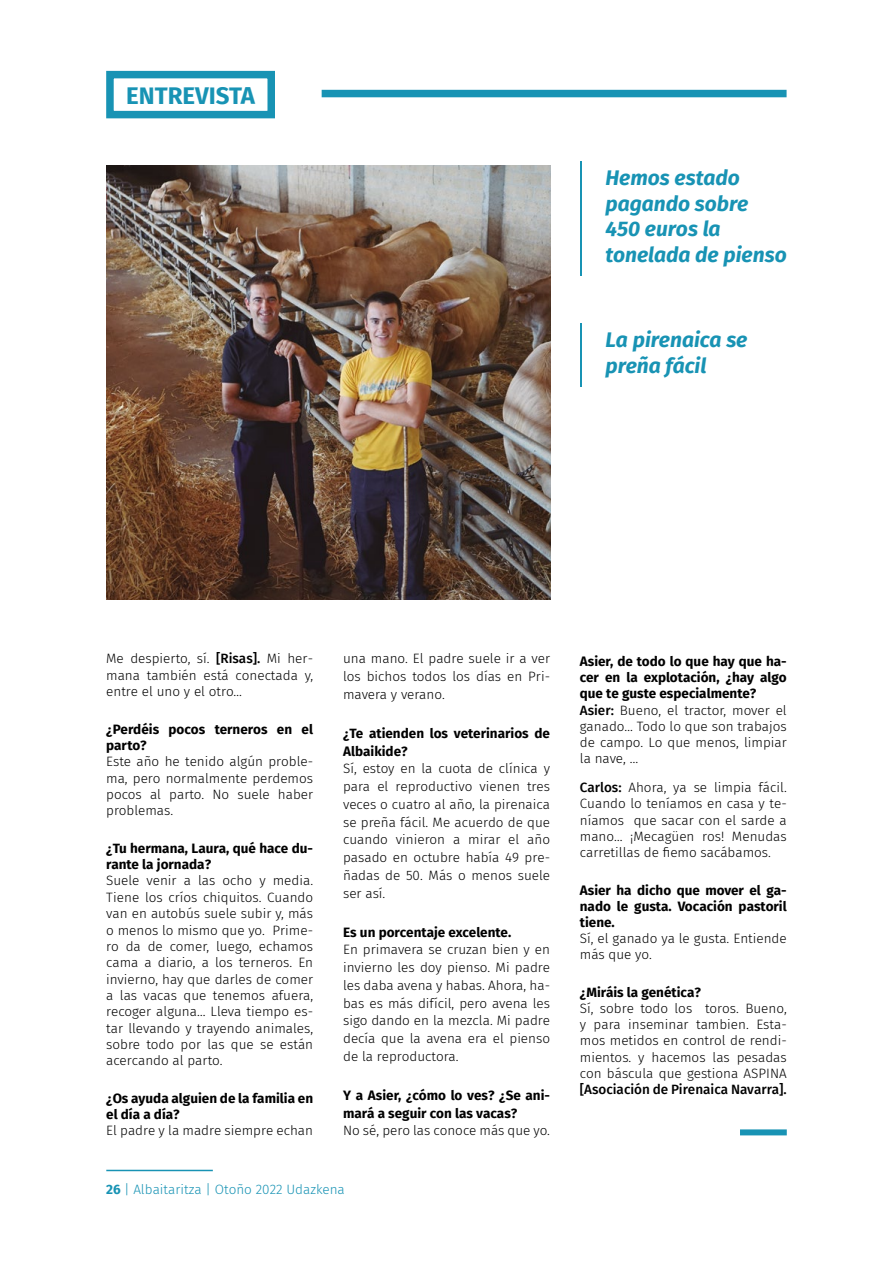
<style>
.page{position:relative;width:893px;height:1263px;background:#fff}
.page>*{position:absolute;margin:0;border:0;box-sizing:border-box;transform-origin:0 0}
.t1{font:700 24px "Fira Sans";color:#1893b4}
.t2{font:italic 700 21px/25.5px "Fira Sans";color:#1893b4}
.t3{font:300 13.5px/16.4px "Fira Sans";color:#000;text-align:justify}
.t4{font:700 13.5px/16.4px "Fira Sans";color:#000}
.t5{font:300 13.5px "Fira Sans";color:#1893b4}
.t6{font:500 13.5px "Fira Sans";color:#000}
.s1{font-weight:500}
.s2{font-weight:700}
</style>
<div class="page">
<hr style="left:106px;top:1170px;width:107px;height:1px;background:#1893b4">
<hr style="left:580px;top:162px;width:2px;height:114px;background:#1893b4">
<hr style="left:580px;top:323px;width:2px;height:64px;background:#1893b4">
<div style="left:106px;top:71px;width:169px;height:47px;border:8px solid #1893b4"></div>
<div style="left:322px;top:90px;width:465px;height:7px;background:#1893b4"></div>
<img style="left:106px;top:166px;width:444px;height:434px">
<div style="left:740px;top:1129px;width:47px;height:6px;background:#1893b4"></div>
<h1 class="t1" style="left:126px;top:76px;width:130px">ENTREVISTA</h1>
<h2 class="t2" style="left:605px;top:164px;width:183px">Hemos estado pagando sobre<br>450 euros la tonelada de pienso</h2>
<h2 class="t2" style="left:605px;top:325px;width:144px">La pirenaica se preña fácil</h2>
<p class="t3" style="left:106px;top:650px;width:208px">Me despierto, sí. <span class="s1">[Risas].</span> Mi her&shy;mana también está conectada y, entre el uno y el otro…</p>
<p class="t4" style="left:106px;top:720px;width:208px">¿Perdéis pocos terneros en el parto?</p>
<p class="t3" style="left:106px;top:753px;width:208px">Este año he tenido algún proble&shy;ma, pero normalmente perdemos pocos al parto. No suele haber problemas.</p>
<p class="t4" style="left:106px;top:839px;width:208px">¿Tu hermana, Laura, qué hace du&shy;rante la jornada?</p>
<p class="t3" style="left:106px;top:872px;width:208px">Suele venir a las ocho y media.<br>Tiene los críos chiquitos. Cuando van en autobús suele subir y, más o menos lo mismo que yo. Prime&shy;ro da de comer, luego, echamos cama a diario, a los terneros. En invierno, hay que darles de comer a las vacas que tenemos afuera, recoger alguna… Lleva tiempo es&shy;tar llevando y trayendo animales, sobre todo por las que se están acercando al parto.</p>
<p class="t4" style="left:106px;top:1089px;width:208px">¿Os ayuda alguien de la familia en el día a día?</p>
<p class="t3" style="left:106px;top:1122px;width:208px">El padre y la madre siempre echan</p>
<p class="t3" style="left:343px;top:650px;width:208px;line-height:17.7px">una mano. El padre suele ir a ver los bichos todos los días en Pri&shy;mavera y verano.</p>
<p class="t4" style="left:343px;top:723px;width:208px;line-height:17.7px">¿Te atienden los veterinarios de<br>Albaikide?</p>
<p class="t3" style="left:343px;top:760px;width:208px;line-height:17.7px">Sí, estoy en la cuota de clínica y para el reproductivo vienen tres veces o cuatro al año, la pirenaica se preña fácil. Me acuerdo de que cuando vinieron a mirar el año pasado en octubre había 49 pre&shy;ñadas de 50. Más o menos suele ser así.</p>
<p class="t4" style="left:343px;top:923px;width:170px">Es un porcentaje excelente.</p>
<p class="t3" style="left:343px;top:941px;width:208px;line-height:17.7px">En primavera se cruzan bien y en invierno les doy pienso. Mi padre les daba avena y habas. Ahora, ha&shy;bas es más difícil, pero avena les sigo dando en la mezcla. Mi padre decía que la avena era el pienso de la reproductora.</p>
<p class="t4" style="left:343px;top:1085px;width:208px;line-height:17.7px">Y a Asier, ¿cómo lo ves? ¿Se ani&shy;mará a seguir con las vacas?</p>
<p class="t3" style="left:343px;top:1122px;width:208px">No sé, pero las conoce más que yo.</p>
<p class="t5" style="left:106px;top:1180px;width:240px"><span class="s2">26</span> | Albaitaritza | Otoño 2022 Udazkena</p>
<p class="t3" style="left:580px;top:653px;width:208px;text-align:left"><span class="s2">Asier, de todo lo que hay que ha&shy;cer en la explotación, ¿hay algo que te guste especialmente?<br></span><span class="s1">Asier:</span> Bueno, el tractor, mover el ganado… Todo lo que son trabajos de campo. Lo que menos, limpiar la nave, …</p>
<p class="t3" style="left:580px;top:779px;width:208px"><span class="s1">Carlos:</span> Ahora, ya se limpia fácil.<br>Cuando lo teníamos en casa y te&shy;níamos que sacar con el sarde a mano… ¡Mecagüen ros! Menudas carretillas de fiemo sacábamos.</p>
<p class="t4" style="left:580px;top:881px;width:208px;text-align:justify">Asier ha dicho que mover el ga&shy;nado le gusta. Vocación pastoril tiene.</p>
<p class="t3" style="left:580px;top:930px;width:208px">Sí, el ganado ya le gusta. Entiende más que yo.</p>
<p class="t4" style="left:580px;top:983px;width:123px">¿Miráis la genética?</p>
<p class="t3" style="left:580px;top:1000px;width:208px">Sí, sobre todo los toros. Bueno, y para inseminar tambien. Esta&shy;mos metidos en control de rendi&shy;mientos. y hacemos las pesadas con báscula que gestiona ASPINA</p>
<p class="t6" style="left:580px;top:1078px;width:208px">[Asociación de Pirenaica Navarra].</p>
</div>
